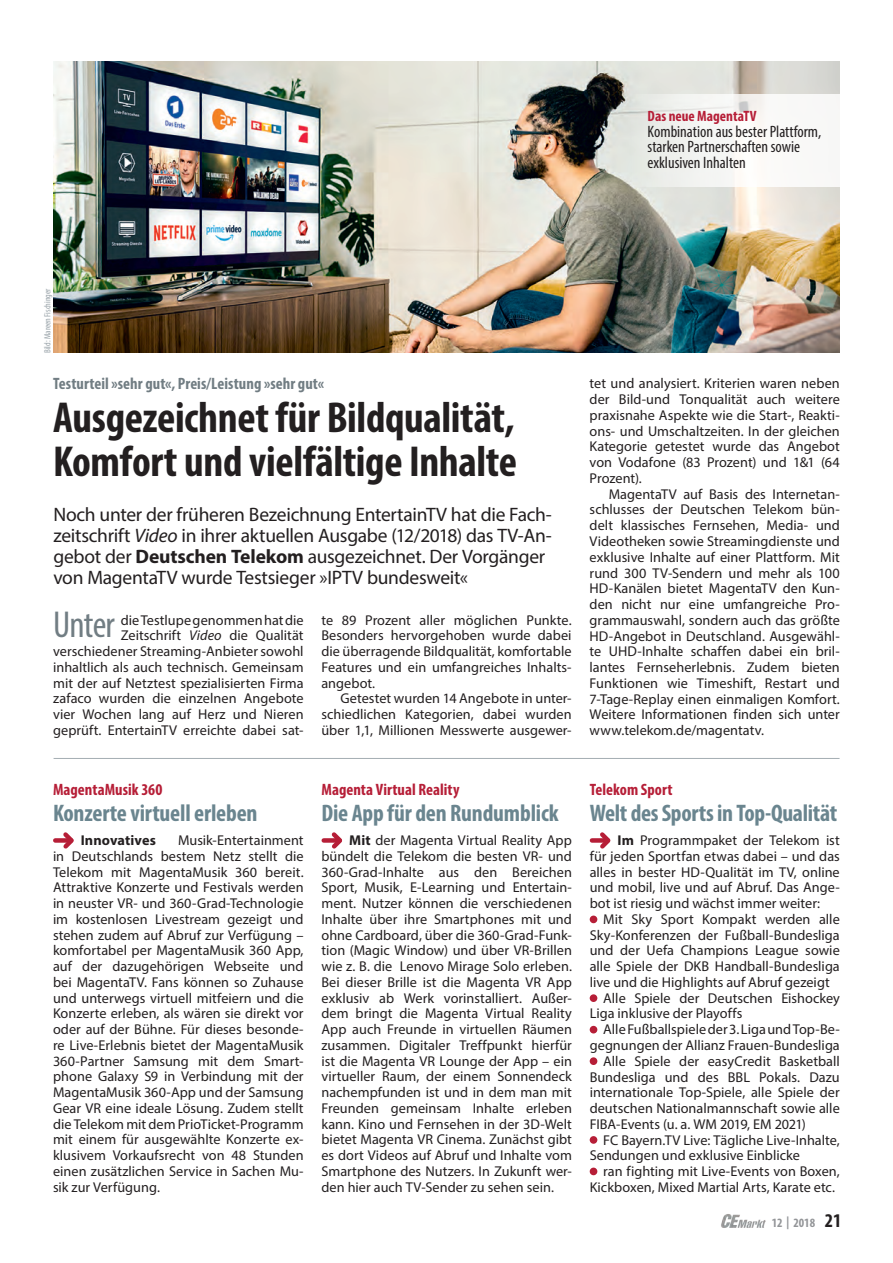
<style>
.page{position:relative;width:893px;height:1263px;background:#fff}
.page>*{position:absolute;margin:0;border:0;box-sizing:border-box;transform-origin:0 0}
.t1{font:700 condensed 43.5px/43.5px "Myriad Pro";letter-spacing:-.01em;color:#231f20}
.t2{font:condensed 37.65px "Myriad Pro";letter-spacing:-.02em;color:#717d83}
.t3{font:700 condensed 24px "Myriad Pro";letter-spacing:-.01em;color:#6a858f}
.t4{font:19.5px/21px "Myriad Pro";letter-spacing:-.015em;color:#231f20}
.t5{font:condensed 16.5px/15.8px "Myriad Pro";color:#231f20}
.t6{font:700 condensed 16.5px "Myriad Pro";letter-spacing:.005em;color:#b61e37}
.t7{font:700 condensed 16.5px "Myriad Pro";letter-spacing:.005em;color:#717d83}
.t8{font:700 condensed 15px "Myriad Pro";color:#b61e37}
.t9{font:14.25px/15.8px "Myriad Pro";color:#231f20;text-align:justify}
.t10{font:700 14.25px "Myriad Pro";letter-spacing:.005em;color:#231f20}
.t11{font:700 condensed 12.75px "Myriad Pro";color:#939598}
.t12{font:condensed 9px "Myriad Pro";color:#97a1a7}
.s1{font-style:italic}
.s2{font-weight:700}
.s3{font-size:19.5px;color:#231f20}
</style>
<div class="page">
<img style="left:53px;top:62px;width:787px;height:291px">
<img style="left:721px;top:1214px;width:45px;height:14px">
<div style="left:55px;top:838px;width:15px;height:5px;background:#b61e37"></div>
<svg style="left:59px;top:832px;width:15px;height:17px"></svg>
<div style="left:324px;top:838px;width:15px;height:5px;background:#b61e37"></div>
<svg style="left:328px;top:832px;width:15px;height:17px"></svg>
<div style="left:592px;top:838px;width:15px;height:5px;background:#b61e37"></div>
<svg style="left:596px;top:832px;width:15px;height:17px"></svg>
<div style="left:590px;top:915px;width:7px;height:8px;background:#b61e37;border-radius:50%"></div>
<div style="left:590px;top:994px;width:7px;height:8px;background:#b61e37;border-radius:50%"></div>
<div style="left:590px;top:1026px;width:7px;height:7px;background:#b61e37;border-radius:50%"></div>
<div style="left:590px;top:1057px;width:7px;height:8px;background:#b61e37;border-radius:50%"></div>
<div style="left:590px;top:1136px;width:7px;height:8px;background:#b61e37;border-radius:50%"></div>
<div style="left:590px;top:1167px;width:7px;height:8px;background:#b61e37;border-radius:50%"></div>
<hr style="left:54px;top:758px;width:785px;height:1px;background:#a4adb3">
<div style="left:629px;top:94px;width:215px;height:92px;background:linear-gradient(to right,#e9ece7,#fffdfd)"></div>
<p class="t8" style="left:648px;top:107px;width:110px">Das neue MagentaTV</p>
<p class="t5" style="left:648px;top:123px;width:175px">Kombination aus bester Plattform, starken Partnerschaften sowie exklusiven Inhalten</p>
<p class="t12" style="left:42px;top:353px;width:66px;rotate:-90deg">Bild: Mareen Fischinger</p>
<p class="t7" style="left:53px;top:373px;width:272px">Testurteil »sehr gut«, Preis/Leistung »sehr gut«</p>
<h1 class="t1" style="left:53px;top:395px;width:465px">Ausgezeichnet für Bildqualität,<br>Komfort und vielfältige Inhalte</h1>
<p class="t4" style="left:53px;top:503px;width:500px">Noch unter der früheren Bezeichnung EntertainTV hat die Fach&shy;zeitschrift <span class="s1">Video</span> in ihrer aktuellen Ausgabe (12/2018) das TV-An&shy;gebot der <span class="s2">Deutschen Telekom</span> ausgezeichnet. Der Vorgänger von MagentaTV wurde Testsieger »IPTV bundesweit«</p>
<h2 class="t2" style="left:53px;top:602px;width:63px">Unter</h2>
<p class="t9" style="left:53px;top:612px;width:252px;text-align:right">die Testlupe genommen hat die<br>Zeitschrift <span class="s1">Video</span> die Qualität verschiedener Streaming-Anbieter sowohl inhaltlich als auch technisch. Gemeinsam mit der auf Netztest spezialisierten Firma zafaco wurden die einzelnen Angebote vier Wochen lang auf Herz und Nieren geprüft. EntertainTV erreichte dabei sat-</p>
<p class="t9" style="left:321px;top:612px;width:252px">te 89 Prozent aller möglichen Punkte.<br>Besonders hervorgehoben wurde dabei die überragende Bildqualität, komfortable Features und ein umfangreiches Inhalts&shy;angebot.</p>
<p class="t9" style="left:321px;top:690px;width:252px;text-indent:19px">Getestet wurden 14 Angebote in unter&shy;schiedlichen Kategorien, dabei wurden über 1,1, Millionen Messwerte ausgewer-</p>
<p class="t9" style="left:590px;top:375px;width:252px">tet und analysiert. Kriterien waren neben der Bild-und Tonqualität auch weitere praxisnahe Aspekte wie die Start-, Reakti&shy;ons- und Umschaltzeiten. In der gleichen Kategorie getestet wurde das Angebot von Vodafone (83 Prozent) und 1&amp;1 (64<br>Prozent).</p>
<p class="t9" style="left:590px;top:486px;width:252px;text-indent:19px">MagentaTV auf Basis des Internetan&shy;schlusses der Deutschen Telekom bün&shy;delt klassisches Fernsehen, Media- und Videotheken sowie Streamingdienste und exklusive Inhalte auf einer Plattform. Mit rund 300 TV-Sendern und mehr als 100<br>HD-Kanälen bietet MagentaTV den Kun&shy;den nicht nur eine umfangreiche Pro&shy;grammauswahl, sondern auch das größte HD-Angebot in Deutschland. Ausgewähl&shy;te UHD-Inhalte schaffen dabei ein bril&shy;lantes Fernseherlebnis. Zudem bieten Funktionen wie Timeshift, Restart und 7-Tage-Replay einen einmaligen Komfort.<br>Weitere Informationen finden sich unter www.telekom.de/magentatv.</p>
<p class="t6" style="left:53px;top:779px;width:111px">MagentaMusik 360</p>
<h3 class="t3" style="left:53px;top:798px;width:206px">Konzerte virtuell erleben</h3>
<p class="t10" style="left:81px;top:831px;width:77px">Innovatives</p>
<p class="t9" style="left:53px;top:832px;width:252px;text-indent:125px">Musik-Entertainment in Deutschlands bestem Netz stellt die Telekom mit MagentaMusik 360 bereit.<br>Attraktive Konzerte und Festivals werden in neuster VR- und 360-Grad-Technologie im kostenlosen Livestream gezeigt und stehen zudem auf Abruf zur Verfügung – komfortabel per MagentaMusik 360 App, auf der dazugehörigen Webseite und bei MagentaTV. Fans können so Zuhause und unterwegs virtuell mitfeiern und die Konzerte erleben, als wären sie direkt vor oder auf der Bühne. Für dieses besonde&shy;re Live-Erlebnis bietet der MagentaMusik 360-Partner Samsung mit dem Smart&shy;phone Galaxy S9 in Verbindung mit der MagentaMusik 360-App und der Samsung Gear VR eine ideale Lösung. Zudem stellt die Telekom mit dem PrioTicket-Programm mit einem für ausgewählte Konzerte ex&shy;klusivem Vorkaufsrecht von 48 Stunden einen zusätzlichen Service in Sachen Mu&shy;sik zur Verfügung.</p>
<p class="t6" style="left:321px;top:779px;width:140px">Magenta Virtual Reality</p>
<h3 class="t3" style="left:321px;top:798px;width:239px">Die App für den Rundumblick</h3>
<p class="t9" style="left:321px;top:832px;width:252px;text-indent:28px"><span class="s2">Mit</span> der Magenta Virtual Reality App bündelt die Telekom die besten VR- und 360-Grad-Inhalte aus den Bereichen Sport, Musik, E-Learning und Entertain&shy;ment. Nutzer können die verschiedenen Inhalte über ihre Smartphones mit und ohne Cardboard, über die 360-Grad-Funk&shy;tion (Magic Window) und über VR-Brillen wie z. B. die Lenovo Mirage Solo erleben.<br>Bei dieser Brille ist die Magenta VR App exklusiv ab Werk vorinstalliert. Außer&shy;dem bringt die Magenta Virtual Reality App auch Freunde in virtuellen Räumen zusammen. Digitaler Treffpunkt hierfür ist die Magenta VR Lounge der App – ein virtueller Raum, der einem Sonnendeck nachempfunden ist und in dem man mit Freunden gemeinsam Inhalte erleben kann. Kino und Fernsehen in der 3D-Welt bietet Magenta VR Cinema. Zunächst gibt es dort Videos auf Abruf und Inhalte vom Smartphone des Nutzers. In Zukunft wer&shy;den hier auch TV-Sender zu sehen sein.</p>
<p class="t6" style="left:590px;top:779px;width:84px">Telekom Sport</p>
<h3 class="t3" style="left:590px;top:798px;width:249px">Welt des Sports in Top-Qualität</h3>
<p class="t9" style="left:590px;top:832px;width:252px;text-indent:28px"><span class="s2">Im</span> Programmpaket der Telekom ist für jeden Sportfan etwas dabei – und das alles in bester HD-Qualität im TV, online und mobil, live und auf Abruf. Das Ange&shy;bot ist riesig und wächst immer weiter:</p>
<p class="t9" style="left:603px;top:911px;width:238px">Mit Sky Sport Kompakt werden alle</p>
<p class="t9" style="left:590px;top:927px;width:252px">Sky-Konferenzen der Fußball-Bundesliga</p>
<p class="t9" style="left:590px;top:942px;width:252px">und der Uefa Champions League sowie</p>
<p class="t9" style="left:590px;top:958px;width:252px">alle Spiele der DKB Handball-Bundesliga</p>
<p class="t9" style="left:590px;top:974px;width:242px">live und die Highlights auf Abruf gezeigt</p>
<p class="t9" style="left:603px;top:990px;width:238px">Alle Spiele der Deutschen Eishockey</p>
<p class="t9" style="left:590px;top:1005px;width:154px">Liga inklusive der Playoffs</p>
<p class="t9" style="left:603px;top:1021px;width:238px">Alle Fußballspiele der 3. Liga und Top-Be-</p>
<p class="t9" style="left:590px;top:1037px;width:252px">gegnungen der Allianz Frauen-Bundesliga</p>
<p class="t9" style="left:603px;top:1053px;width:238px">Alle Spiele der easyCredit Basketball</p>
<p class="t9" style="left:590px;top:1068px;width:252px">Bundesliga und des BBL Pokals. Dazu</p>
<p class="t9" style="left:590px;top:1084px;width:252px">internationale Top-Spiele, alle Spiele der</p>
<p class="t9" style="left:590px;top:1100px;width:252px">deutschen Nationalmannschaft sowie alle</p>
<p class="t9" style="left:590px;top:1116px;width:218px">FIBA-Events (u. a. WM 2019, EM 2021)</p>
<p class="t9" style="left:603px;top:1131px;width:238px">FC Bayern.TV Live: Tägliche Live-Inhalte,</p>
<p class="t9" style="left:590px;top:1147px;width:212px">Sendungen und exklusive Einblicke</p>
<p class="t9" style="left:603px;top:1163px;width:238px">ran fighting mit Live-Events von Boxen,</p>
<p class="t9" style="left:590px;top:1179px;width:247px">Kickboxen, Mixed Martial Arts, Karate etc.</p>
<p class="t11" style="left:772px;top:1215px;width:71px">12 | 2018 <span class="s3">21</span></p>
</div>
